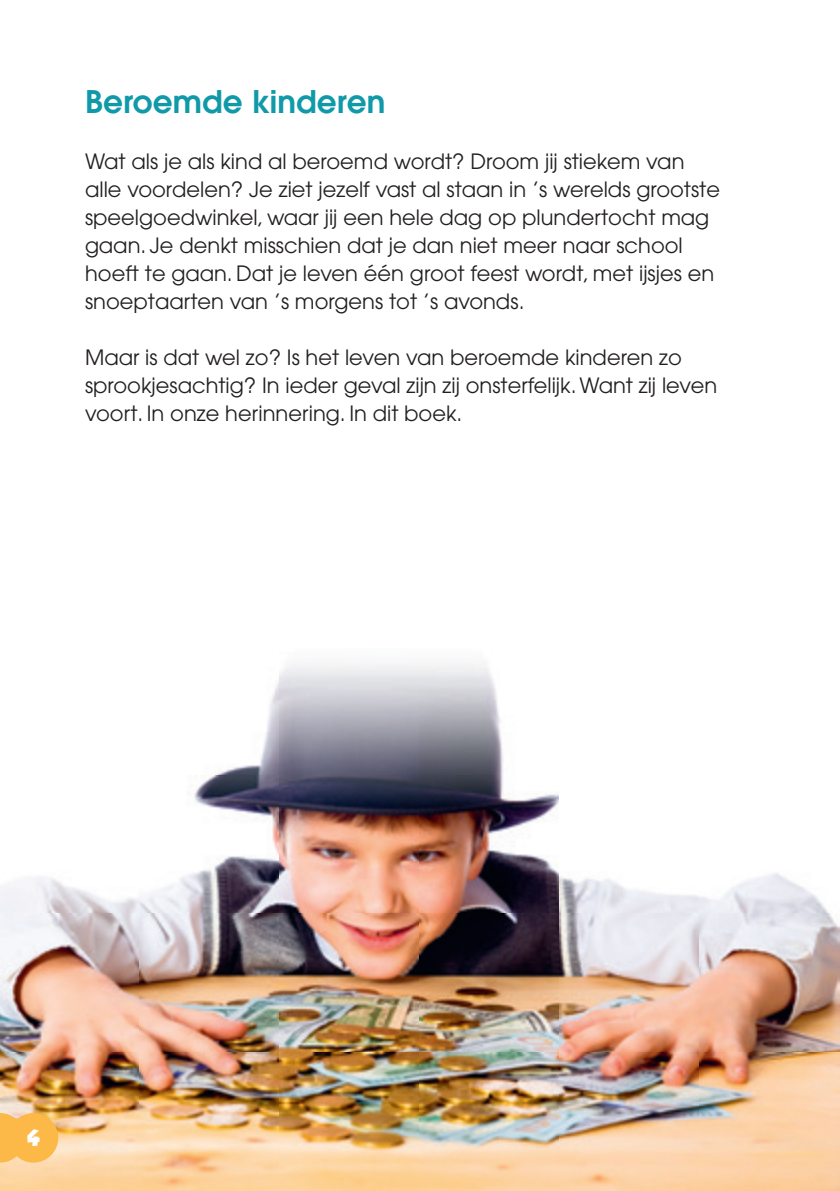
<style>
.page{position:relative;width:840px;height:1191px;background:#fff}
.page>*{position:absolute;margin:0;border:0;box-sizing:border-box;transform-origin:0 0}
.t1{font:600 31px "Avant Garde";letter-spacing:.005em;color:#1099a8}
.t2{font:21px/28px "Avant Garde";color:#231f20}
.t3{font:20px "GROBOLD";color:#fff}
</style>
<div class="page">
<img style="left:0;top:663px;width:839px;height:528px">
<svg style="left:0;top:1113px;width:25px;height:49px"></svg>
<div style="left:9px;top:1113px;width:49px;height:49px;background:#fcb948;border-radius:50%"></div>
<h1 class="t1" style="left:85px;top:81px;width:302px">Beroemde kinderen</h1>
<p class="t2" style="left:85px;top:147px;width:636px">Wat als je als kind al beroemd wordt? Droom jij stiekem van alle voordelen? Je ziet jezelf vast al staan in ’s werelds grootste speelgoedwinkel, waar jij een hele dag op plundertocht mag gaan. Je denkt misschien dat je dan niet meer naar school hoeft te gaan. Dat je leven één groot feest wordt, met ijsjes en snoeptaarten van ’s morgens tot ’s avonds.</p>
<p class="t2" style="left:85px;top:343px;width:633px">Maar is dat wel zo? Is het leven van beroemde kinderen zo sprookjesachtig? In ieder geval zijn zij onsterfelijk. Want zij leven voort. In onze herinnering. In dit boek.</p>
<p class="t3" style="left:27px;top:1126px;width:14px">4</p>
</div>
